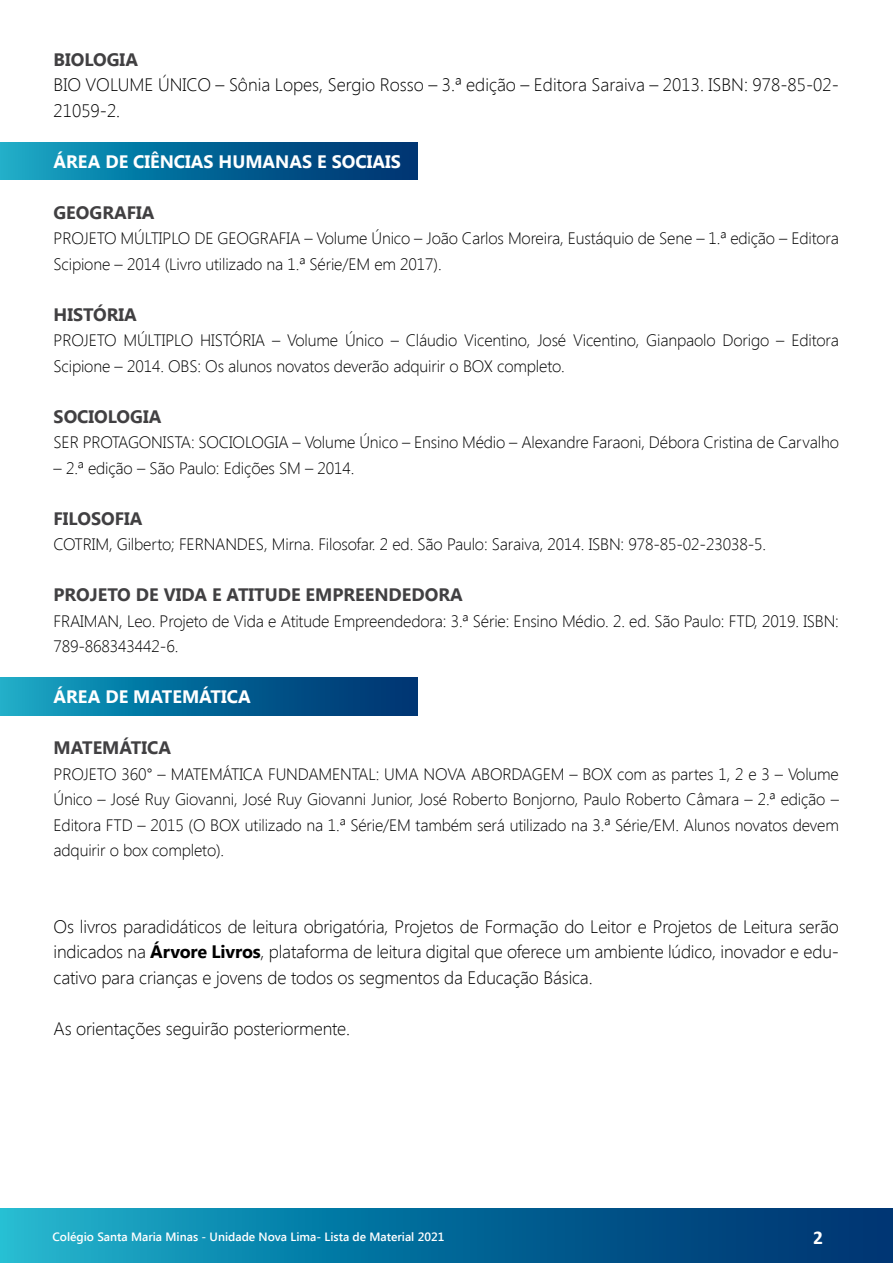
<style>
.page{position:relative;width:893px;height:1263px;background:#fff}
.page>*{position:absolute;margin:0;border:0;box-sizing:border-box;transform-origin:0 0}
.t1{font:700 19.5px "Calibri";color:#fff}
.t2{font:300 18px/25.5px "Segoe UI";letter-spacing:-.01em;color:#000}
.t3{font:700 18px "Segoe UI";color:#414042}
.t4{font:700 18px "Segoe UI";color:#fff}
.t5{font:300 16.5px/25.5px "Segoe UI";letter-spacing:-.01em;color:#000}
.t6{font:600 12px "Segoe UI";color:#fff}
.s1{font-weight:700}
</style>
<div class="page">
<svg style="left:0;top:1209px;width:893px;height:54px;background:#076d9b"></svg>
<div style="left:0;top:678px;width:417px;height:37px;background:linear-gradient(to right,#13a6c4,#002c6c)"></div>
<div style="left:0;top:142px;width:417px;height:38px;background:linear-gradient(to right,#13a6c4,#002c6c)"></div>
<p class="t3" style="left:54px;top:46px;width:86px">BIOLOGIA</p>
<p class="t2" style="left:54px;top:71px;width:787px">BIO VOLUME ÚNICO – Sônia Lopes, Sergio Rosso – 3.ª edição – Editora Saraiva – 2013. ISBN: 978-85-02-<br>21059-2.</p>
<p class="t4" style="left:54px;top:148px;width:349px">ÁREA DE CIÊNCIAS HUMANAS E SOCIAIS</p>
<p class="t3" style="left:54px;top:199px;width:102px">GEOGRAFIA</p>
<p class="t5" style="left:54px;top:225px;width:787px">PROJETO MÚLTIPLO DE GEOGRAFIA – Volume Único – João Carlos Moreira, Eustáquio de Sene – 1.ª edição – Editora<br>Scipione – 2014 (Livro utilizado na 1.ª Série/EM em 2017).</p>
<p class="t3" style="left:54px;top:301px;width:85px">HISTÓRIA</p>
<p class="t5" style="left:54px;top:327px;width:787px">PROJETO MÚLTIPLO HISTÓRIA – Volume Único – Cláudio Vicentino, José Vicentino, Gianpaolo Dorigo – Editora<br>Scipione – 2014. OBS: Os alunos novatos deverão adquirir o BOX completo.</p>
<p class="t3" style="left:54px;top:403px;width:109px">SOCIOLOGIA</p>
<p class="t5" style="left:54px;top:429px;width:787px">SER PROTAGONISTA: SOCIOLOGIA – Volume Único – Ensino Médio – Alexandre Faraoni, Débora Cristina de Carvalho</p>
<p class="t5" style="left:54px;top:455px;width:303px">– 2.ª edição – São Paulo: Edições SM – 2014.</p>
<p class="t3" style="left:54px;top:505px;width:90px">FILOSOFIA</p>
<p class="t5" style="left:54px;top:531px;width:714px">COTRIM, Gilberto; FERNANDES, Mirna. Filosofar. 2 ed. São Paulo: Saraiva, 2014. ISBN: 978-85-02-23038-5.</p>
<p class="t3" style="left:54px;top:582px;width:411px">PROJETO DE VIDA E ATITUDE EMPREENDEDORA</p>
<p class="t5" style="left:54px;top:608px;width:787px">FRAIMAN, Leo. Projeto de Vida e Atitude Empreendedora: 3.ª Série: Ensino Médio. 2. ed. São Paulo: FTD, 2019. ISBN:<br>789-868343442-6.</p>
<p class="t4" style="left:54px;top:684px;width:199px">ÁREA DE MATEMÁTICA</p>
<p class="t3" style="left:54px;top:735px;width:119px">MATEMÁTICA</p>
<p class="t5" style="left:54px;top:761px;width:787px;text-align:justify">PROJETO 360° – MATEMÁTICA FUNDAMENTAL: UMA NOVA ABORDAGEM – BOX com as partes 1, 2 e 3 – Volume Único – José Ruy Giovanni, José Ruy Giovanni Junior, José Roberto Bonjorno, Paulo Roberto Câmara – 2.ª edição – Editora FTD – 2015 (O BOX utilizado na 1.ª Série/EM também será utilizado na 3.ª Série/EM. Alunos novatos devem adquirir o box completo).</p>
<p class="t2" style="left:54px;top:913px;width:787px;text-align:justify">Os livros paradidáticos de leitura obrigatória, Projetos de Formação do Leitor e Projetos de Leitura serão indicados na <span class="s1">Árvore Livros</span>, plataforma de leitura digital que oferece um ambiente lúdico, inovador e edu&shy;cativo para crianças e jovens de todos os segmentos da Educação Básica.</p>
<p class="t2" style="left:54px;top:1015px;width:298px">As orientações seguirão posteriormente.</p>
<p class="t6" style="left:52px;top:1228px;width:393px">Colégio Santa Maria Minas - Unidade Nova Lima- Lista de Material 2021</p>
<p class="t1" style="left:813px;top:1224px;width:11px">2</p>
</div>
